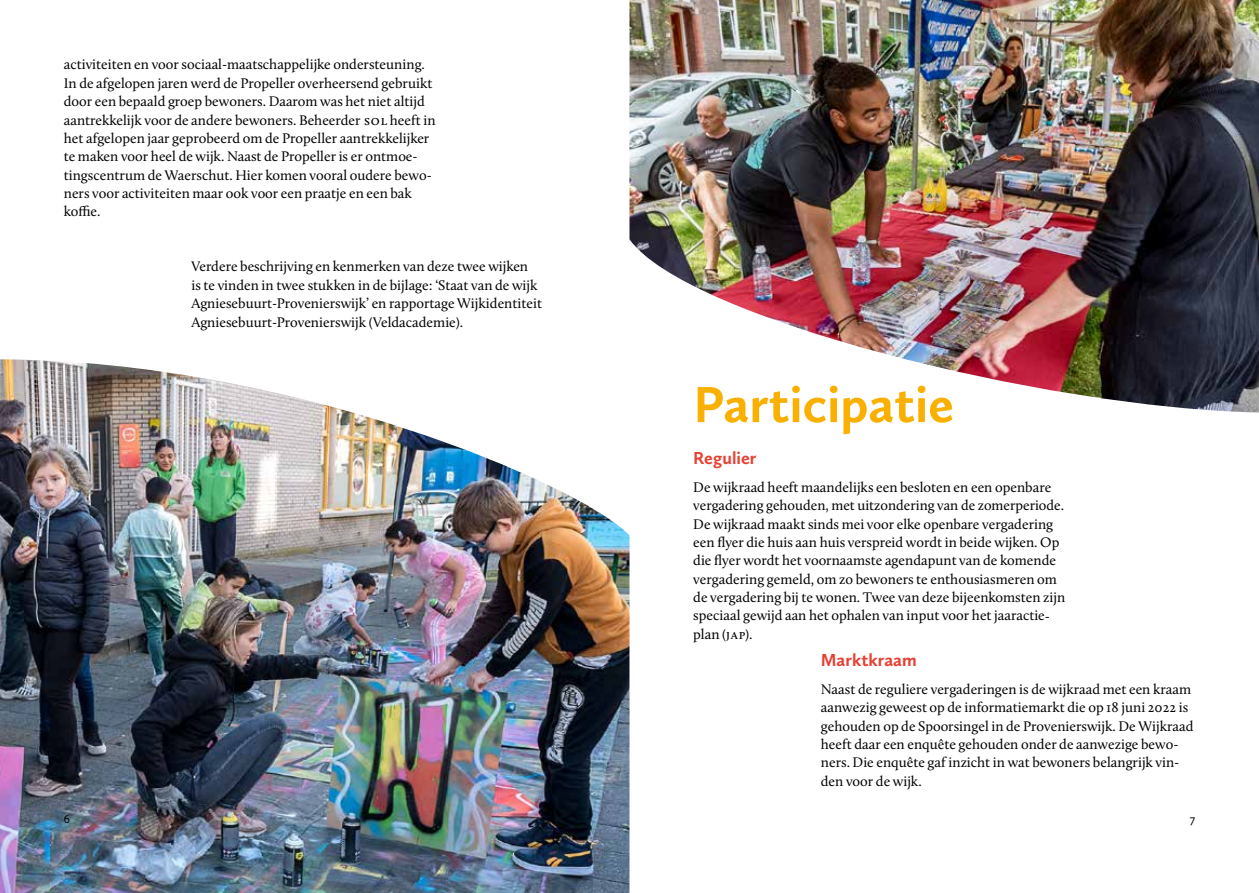
<style>
.page{position:relative;width:1259px;height:893px;background:#fff}
.page>*{position:absolute;margin:0;border:0;box-sizing:border-box;transform-origin:0 0}
.t1{font:700 52.5px "Calluna Sans";color:#f9b000}
.t2{font:700 18px "Calluna Sans";color:#e54234}
.t3{font:14.4px/18.3px "Calluna";color:#000}
.t4{font:12px "Calluna Sans";color:#000}
</style>
<div class="page">
<img style="left:629px;top:0;width:630px;height:412px">
<img style="left:0;top:359px;width:629px;height:534px">
<p class="t3" style="left:64px;top:55px;width:373px">activiteiten en voor sociaal-maatschappelijke ondersteuning.<br>In de afgelopen jaren werd de Propeller overheersend gebruikt door een bepaald groep bewoners. Daarom was het niet altijd aantrekkelijk voor de andere bewoners. Beheerder SOL heeft in het afgelopen jaar geprobeerd om de Propeller aantrekkelijker te maken voor heel de wijk. Naast de Propeller is er ontmoe&shy;tingscentrum de Waerschut. Hier komen vooral oudere bewo&shy;ners voor activiteiten maar ook voor een praatje en een bak koffie.</p>
<p class="t3" style="left:191px;top:257px;width:352px">Verdere beschrijving en kenmerken van deze twee wijken<br>is te vinden in twee stukken in de bijlage: ‘Staat van de wijk Agniesebuurt-Provenierswijk’ en rapportage Wijkidentiteit Agniesebuurt-Provenierswijk (Veldacademie).</p>
<h1 class="t1" style="left:693px;top:372px;width:262px">Participatie</h1>
<p class="t2" style="left:693px;top:447px;width:65px">Regulier</p>
<p class="t3" style="left:693px;top:478px;width:373px">De wijkraad heeft maandelijks een besloten en een openbare vergadering gehouden, met uitzondering van de zomerperiode.<br>De wijkraad maakt sinds mei voor elke openbare vergadering een flyer die huis aan huis verspreid wordt in beide wijken. Op die flyer wordt het voornaamste agendapunt van de komende vergadering gemeld, om zo bewoners te enthousiasmeren om de vergadering bij te wonen. Twee van deze bijeenkomsten zijn speciaal gewijd aan het ophalen van input voor het jaaractie&shy;plan (JAP).</p>
<p class="t2" style="left:821px;top:649px;width:97px">Marktkraam</p>
<p class="t3" style="left:821px;top:680px;width:374px">Naast de reguliere vergaderingen is de wijkraad met een kraam aanwezig geweest op de informatiemarkt die op 18 juni 2022 is gehouden op de Spoorsingel in de Provenierswijk. De Wijkraad heeft daar een enquête gehouden onder de aanwezige bewo&shy;ners. Die enquête gaf inzicht in wat bewoners belangrijk vin&shy;den voor de wijk.</p>
<p class="t4" style="left:64px;top:811px;width:8px">6</p>
<p class="t4" style="left:1189px;top:811px;width:7px">7</p>
</div>
